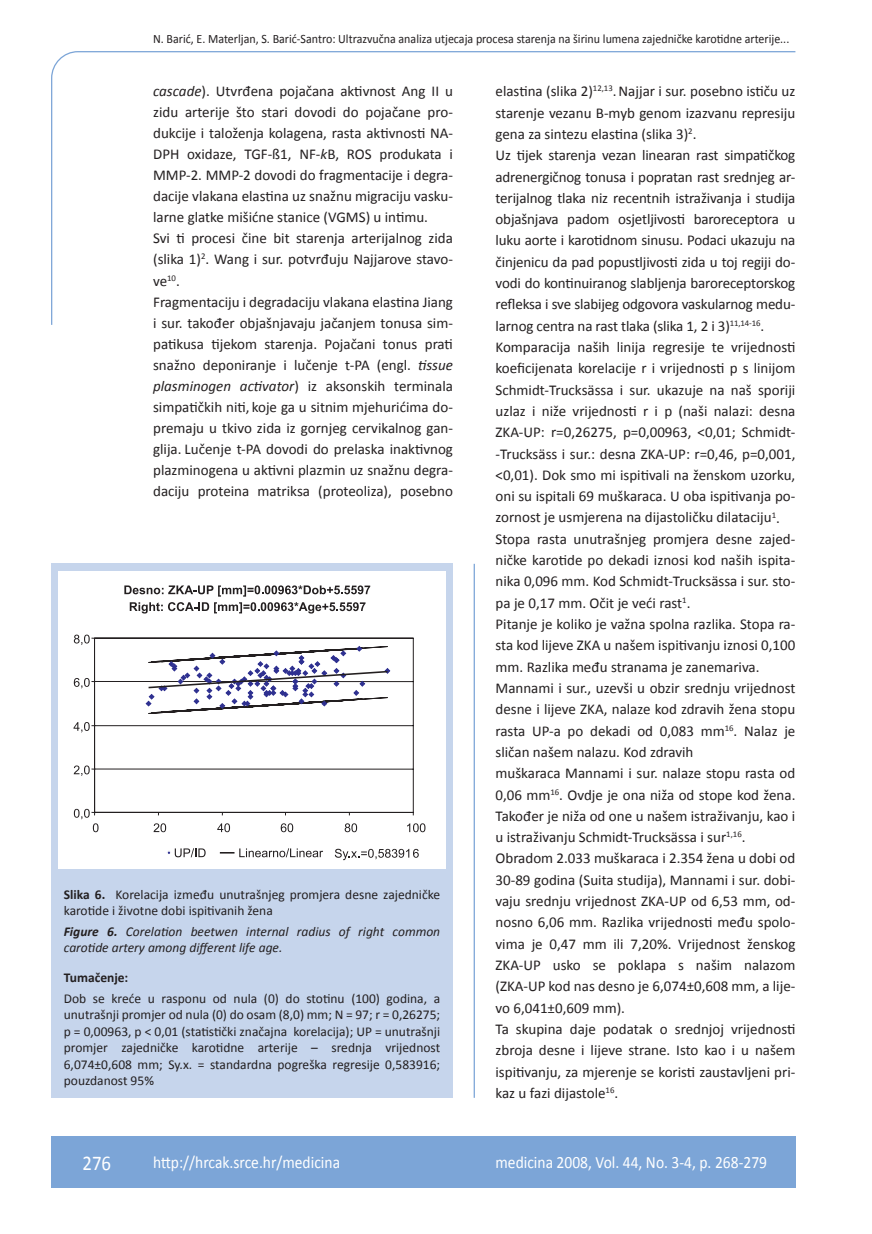
<style>
.page{position:relative;width:872px;height:1234px;background:#fff}
.page>*{position:absolute;margin:0;border:0;box-sizing:border-box;transform-origin:0 0}
.t1{font:21px "Calibri";color:#fff;scale:.9 1}
.t2{font:17.25px "Calibri";color:#fff;scale:.9 1}
.osnovni_tekst{font:15px/21.3px "Calibri";color:#231f20;text-align:justify}
.potpis_slika{font:13.5px/16.5px "Calibri";color:#231f20}
.potpis_slika-2{font:italic 13.5px/16.5px "Calibri";color:#231f20}
.potpis_slika-3{font:700 13.5px "Calibri";color:#231f20}
.glava{font:12.75px "Calibri";color:#231f20;scale:.94 1}
.s1{font-style:italic}
.s2{font-weight:700}
</style>
<div class="page">
<div style="left:51px;top:563px;width:402px;height:534px;background:#c6d5ec"></div>
<div style="left:58px;top:571px;width:388px;height:298px;background:#fff"></div>
<svg style="left:91px;top:638px;width:322px;height:177px"></svg>
<svg style="left:145px;top:645px;width:246px;height:64px"></svg>
<svg style="left:124px;top:585px;width:246px;height:11px"></svg>
<svg style="left:130px;top:602px;width:235px;height:11px"></svg>
<svg style="left:74px;top:765px;width:16px;height:10px"></svg>
<svg style="left:73px;top:722px;width:17px;height:10px"></svg>
<svg style="left:74px;top:678px;width:16px;height:10px"></svg>
<svg style="left:74px;top:634px;width:16px;height:11px"></svg>
<svg style="left:74px;top:808px;width:24px;height:24px"></svg>
<svg style="left:154px;top:823px;width:12px;height:9px"></svg>
<svg style="left:217px;top:823px;width:13px;height:9px"></svg>
<svg style="left:281px;top:823px;width:12px;height:9px"></svg>
<svg style="left:345px;top:823px;width:12px;height:9px"></svg>
<svg style="left:407px;top:823px;width:18px;height:9px"></svg>
<svg style="left:167px;top:848px;width:39px;height:9px"></svg>
<svg style="left:220px;top:848px;width:103px;height:9px"></svg>
<svg style="left:335px;top:848px;width:84px;height:12px"></svg>
<svg style="left:51px;top:51px;width:745px;height:274px"></svg>
<hr style="left:473px;top:563px;width:2px;height:534px;background:#7ca5d7">
<div style="left:51px;top:1135px;width:744px;height:51px;background:#7ca5d7"></div>
<p class="glava" style="left:153px;top:30px;width:678px">N. Barić, E. Materljan, S. Barić-Santro: Ultrazvučna analiza utjecaja procesa starenja na širinu lumena zajedničke karotidne arterije...</p>
<p class="osnovni_tekst" style="left:153px;top:80px;width:301px"><span class="s1">cascade</span>). Utvrđena pojačana aktivnost Ang II u zidu arterije što stari dovodi do pojačane pro&shy;dukcije i taloženja kolagena, rasta aktivnosti NA-DPH oxidaze, TGF-ß1, NF-<span class="s1">k</span>B, ROS produkata i MMP-2. MMP-2 dovodi do fragmentacije i degra&shy;dacije vlakana elastina uz snažnu migraciju vasku&shy;larne glatke mišićne stanice (VGMS) u intimu.</p>
<p class="osnovni_tekst" style="left:153px;top:227px;width:301px">Svi ti procesi čine bit starenja arterijalnog zida (slika 1)<sup>2</sup>. Wang i sur. potvrđuju Najjarove stavo&shy;ve<sup>10</sup>.</p>
<p class="osnovni_tekst" style="left:153px;top:290px;width:301px">Fragmentaciju i degradaciju vlakana elastina Jiang i sur. također objašnjavaju jačanjem tonusa sim&shy;patikusa tijekom starenja. Pojačani tonus prati snažno deponiranje i lučenje t-PA (engl. <span class="s1">tissue plasminogen activator</span>) iz aksonskih terminala simpatičkih niti, koje ga u sitnim mjehurićima do&shy;premaju u tkivo zida iz gornjeg cervikalnog gan&shy;glija. Lučenje t-PA dovodi do prelaska inaktivnog plazminogena u aktivni plazmin uz snažnu degra&shy;daciju proteina matriksa (proteoliza), posebno</p>
<p class="potpis_slika" style="left:64px;top:885px;width:378px"><span class="s2">Slika 6.</span> Korelacija između unutrašnjeg promjera desne zajedničke karotide i životne dobi ispitivanih žena</p>
<p class="potpis_slika-2" style="left:64px;top:922px;width:378px"><span class="s2">Figure 6.</span> Corelation beetwen internal radius of right common carotide artery among different life age.</p>
<p class="potpis_slika-3" style="left:64px;top:968px;width:66px">Tumačenje:</p>
<p class="potpis_slika" style="left:64px;top:988px;width:378px;text-align:justify">Dob se kreće u rasponu od nula (0) do stotinu (100) godina, a unutrašnji promjer od nula (0) do osam (8,0) mm; N = 97; r = 0,26275; p = 0,00963, p &lt; 0,01 (statistički značajna korelacija); UP = unutrašnji promjer zajedničke karotidne arterije – srednja vrijednost 6,074±0,608 mm; Sy.x. = standardna pogreška regresije 0,583916; pouzdanost 95%</p>
<p class="osnovni_tekst" style="left:495px;top:80px;width:301px">elastina (slika 2)<sup>12,13</sup>.Najjar i sur. posebno ističu uz starenje vezanu B-myb genom izazvanu represiju gena za sintezu elastina (slika 3)<sup>2</sup>.</p>
<p class="osnovni_tekst" style="left:495px;top:144px;width:301px">Uz tijek starenja vezan linearan rast simpatičkog adrenergičnog tonusa i popratan rast srednjeg ar&shy;terijalnog tlaka niz recentnih istraživanja i studija objašnjava padom osjetljivosti baroreceptora u luku aorte i karotidnom sinusu. Podaci ukazuju na činjenicu da pad popustljivosti zida u toj regiji do&shy;vodi do kontinuiranog slabljenja baroreceptorskog refleksa i sve slabijeg odgovora vaskularnog medu&shy;larnog centra na rast tlaka (slika 1, 2 i 3)<sup>11,14-16</sup>.</p>
<p class="osnovni_tekst" style="left:495px;top:335px;width:301px">Komparacija naših linija regresije te vrijednosti koeficijenata korelacije r i vrijednosti p s linijom Schmidt-Trucksässa i sur. ukazuje na naš sporiji uzlaz i niže vrijednosti r i p (naši nalazi: desna ZKA-UP: r=0,26275, p=0,00963, &lt;0,01; Schmidt--Trucksäss i sur.: desna ZKA-UP: r=0,46, p=0,001, &lt;0,01). Dok smo mi ispitivali na ženskom uzorku, oni su ispitali 69 muškaraca. U oba ispitivanja po&shy;zornost je usmjerena na dijastoličku dilataciju<sup>1</sup>.</p>
<p class="osnovni_tekst" style="left:495px;top:527px;width:301px">Stopa rasta unutrašnjeg promjera desne zajed&shy;ničke karotide po dekadi iznosi kod naših ispita&shy;nika 0,096 mm. Kod Schmidt-Trucksässa i sur. sto&shy;pa je 0,17 mm. Očit je veći rast<sup>1</sup>.</p>
<p class="osnovni_tekst" style="left:495px;top:612px;width:301px">Pitanje je koliko je važna spolna razlika. Stopa ra&shy;sta kod lijeve ZKA u našem ispitivanju iznosi 0,100 mm. Razlika među stranama je zanemariva.</p>
<p class="osnovni_tekst" style="left:495px;top:676px;width:301px">Mannami i sur., uzevši u obzir srednju vrijednost desne i lijeve ZKA, nalaze kod zdravih žena stopu rasta UP-a po dekadi od 0,083 mm<sup>16</sup>. Nalaz je sličan našem nalazu. Kod zdravih</p>
<p class="osnovni_tekst" style="left:495px;top:761px;width:301px">muškaraca Mannami i sur. nalaze stopu rasta od 0,06 mm<sup>16</sup>. Ovdje je ona niža od stope kod žena.<br>Također je niža od one u našem istraživanju, kao i u istraživanju Schmidt-Trucksässa i sur<sup>1,16</sup>.</p>
<p class="osnovni_tekst" style="left:495px;top:846px;width:301px">Obradom 2.033 muškaraca i 2.354 žena u dobi od 30-89 godina (Suita studija), Mannami i sur. dobi&shy;vaju srednju vrijednost ZKA-UP od 6,53 mm, od&shy;nosno 6,06 mm. Razlika vrijednosti među spolo&shy;vima je 0,47 mm ili 7,20%. Vrijednost ženskog ZKA-UP usko se poklapa s našim nalazom (ZKA-UP kod nas desno je 6,074±0,608 mm, a lije&shy;vo 6,041±0,609 mm).</p>
<p class="osnovni_tekst" style="left:495px;top:1017px;width:301px">Ta skupina daje podatak o srednjoj vrijednosti zbroja desne i lijeve strane. Isto kao i u našem ispitivanju, za mjerenje se koristi zaustavljeni pri&shy;kaz u fazi dijastole<sup>16</sup>.</p>
<p class="t1" style="left:82px;top:1149px;width:33px">276</p>
<p class="t2" style="left:153px;top:1150px;width:209px">http://hrcak.srce.hr/medicina</p>
<p class="t2" style="left:495px;top:1151px;width:303px">medicina 2008, Vol. 44, No. 3-4, p. 268-279</p>
</div>
